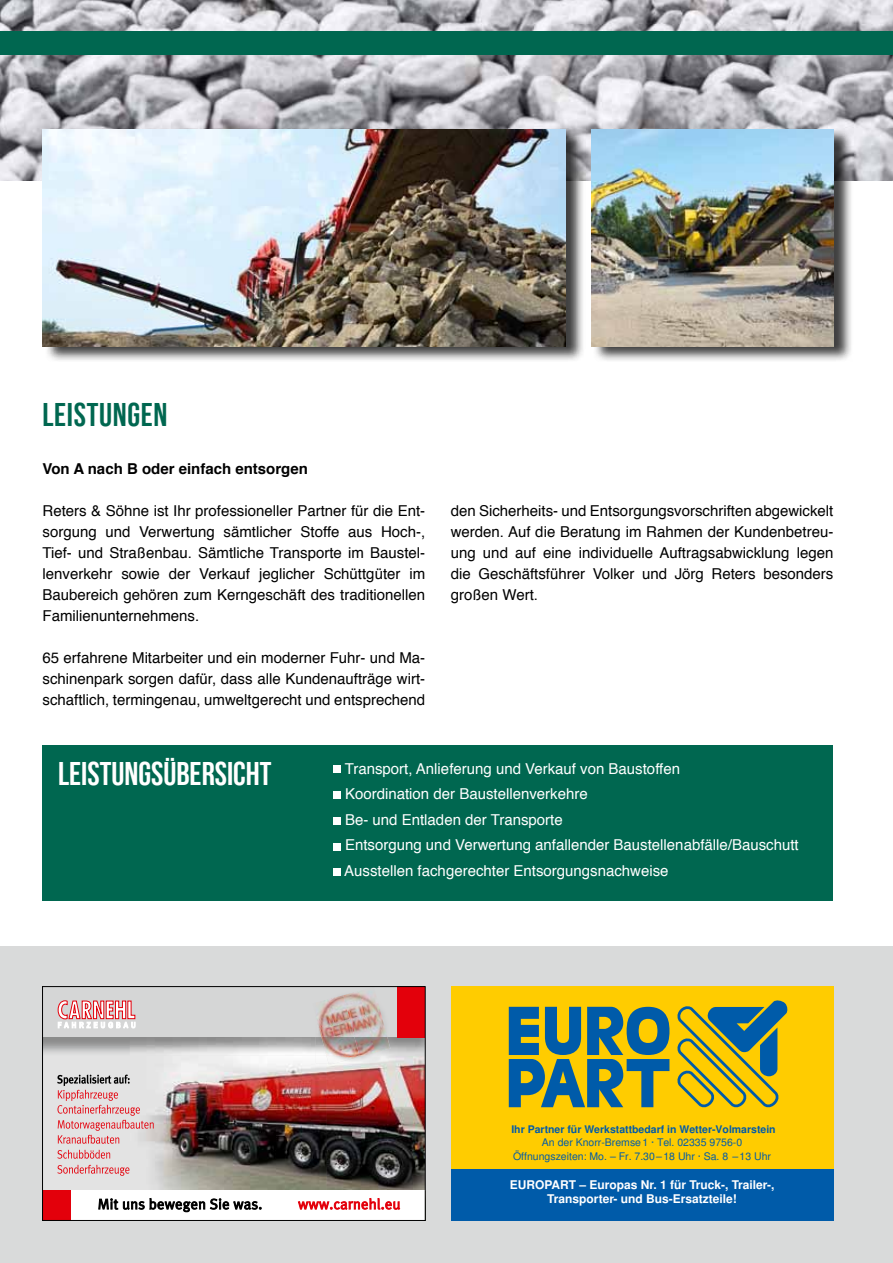
<style>
.page{position:relative;width:893px;height:1263px;background:#fff}
.page>*{position:absolute;margin:0;border:0;box-sizing:border-box;transform-origin:0 0}
.t1{font:32.7px "Bebas Neue";color:#fff}
.t2{font:32.7px "Bebas Neue";letter-spacing:.02em;color:#006750}
.t3{font:15px/21px "Helvetica";color:#000;text-align:justify}
.t4{font:15px "Helvetica";color:#fff}
.t5{font:700 15px "Helvetica";color:#000}
.t6{font:700 12px/14.4px "Nimbus San LOT";color:#fff;text-align:center}
.t7{font:10.5px/13.5px "Nimbus San LOT";color:#005ba9;text-align:center}
.t8{font:700 10.5px "Nimbus San LOT";color:#005ba9}
</style>
<div class="page">
<div style="left:0;top:946px;width:893px;height:317px;background:#d9dada"></div>
<div style="left:43px;top:1032px;width:382px;height:159px;background:#e3e3e3"></div>
<img style="left:154px;top:1056px;width:270px;height:133px">
<div style="left:43px;top:1189px;width:382px;height:31px;background:#fff"></div>
<div style="left:43px;top:1189px;width:28px;height:31px;background:#e3000b"></div>
<svg style="left:298px;top:1198px;width:102px;height:11px"></svg>
<svg style="left:99px;top:1198px;width:162px;height:14px"></svg>
<img style="left:44px;top:1037px;width:380px;height:19px">
<div style="left:43px;top:986px;width:382px;height:51px;background:#d5d6d6"></div>
<div style="left:398px;top:986px;width:27px;height:52px;background:#e3000b"></div>
<svg style="left:57px;top:1000px;width:78px;height:28px"></svg>
<img style="left:316px;top:1037px;width:5px;height:19px">
<img style="left:363px;top:1056px;width:26px;height:7px">
<svg style="left:316px;top:1056px;width:19px;height:9px"></svg>
<img style="left:326px;top:1056px;width:37px;height:7px">
<img style="left:321px;top:1037px;width:33px;height:19px">
<img style="left:354px;top:1037px;width:35px;height:19px">
<img style="left:317px;top:995px;width:26px;height:42px">
<img style="left:343px;top:991px;width:44px;height:46px">
<svg style="left:57px;top:1165px;width:72px;height:11px"></svg>
<svg style="left:57px;top:1150px;width:53px;height:9px"></svg>
<svg style="left:57px;top:1074px;width:97px;height:70px"></svg>
<div style="left:42px;top:986px;width:384px;height:235px;border:1px solid #000"></div>
<div style="left:451px;top:986px;width:382px;height:188px;background:#fc0"></div>
<svg style="left:509px;top:1007px;width:160px;height:100px"></svg>
<svg style="left:677px;top:1000px;width:111px;height:108px"></svg>
<div style="left:451px;top:1169px;width:382px;height:51px;background:#005ba9"></div>
<img style="left:0;top:0;width:893px;height:180px">
<div style="left:0;top:31px;width:893px;height:23px;background:#006750"></div>
<div style="left:593px;top:127px;width:261px;height:235px;background:#000;opacity:.75"></div>
<img style="left:591px;top:130px;width:242px;height:217px">
<div style="left:44px;top:127px;width:542px;height:235px;background:#000;opacity:.75"></div>
<img style="left:43px;top:130px;width:523px;height:217px">
<div style="left:43px;top:745px;width:790px;height:155px;background:#006750"></div>
<div style="left:333px;top:766px;width:7px;height:7px;background:#fff"></div>
<div style="left:333px;top:792px;width:7px;height:7px;background:#fff"></div>
<div style="left:333px;top:817px;width:7px;height:7px;background:#fff"></div>
<div style="left:333px;top:843px;width:7px;height:7px;background:#fff"></div>
<div style="left:333px;top:868px;width:7px;height:7px;background:#fff"></div>
<h1 class="t2" style="left:43px;top:397px;width:126px">LEISTUNGEN</h1>
<p class="t5" style="left:43px;top:457px;width:267px">Von A nach B oder einfach entsorgen</p>
<p class="t3" style="left:43px;top:501px;width:384px">Reters &amp; Söhne ist Ihr professioneller Partner für die Ent&shy;sorgung und Verwertung sämtlicher Stoffe aus Hoch-, Tief- und Straßenbau. Sämtliche Transporte im Baustel&shy;lenverkehr sowie der Verkauf jeglicher Schüttgüter im Baubereich gehören zum Kerngeschäft des traditionellen Familienunternehmens.</p>
<p class="t3" style="left:43px;top:648px;width:384px">65 erfahrene Mitarbeiter und ein moderner Fuhr- und Ma&shy;schinenpark sorgen dafür, dass alle Kundenaufträge wirt&shy;schaftlich, termingenau, umweltgerecht und entsprechend</p>
<p class="t3" style="left:451px;top:501px;width:384px">den Sicherheits- und Entsorgungsvorschriften abgewickelt werden. Auf die Beratung im Rahmen der Kundenbetreu&shy;ung und auf eine individuelle Auftragsabwicklung legen die Geschäftsführer Volker und Jörg Reters besonders großen Wert.</p>
<h1 class="t1" style="left:58px;top:756px;width:215px">LEISTUNGSÜBERSICHT</h1>
<p class="t4" style="left:336px;top:757px;width:346px">- Transport, Anlieferung und Verkauf von Baustoffen</p>
<p class="t4" style="left:336px;top:782px;width:253px">- Koordination der Baustellenverkehre</p>
<p class="t4" style="left:336px;top:808px;width:228px">- Be- und Entladen der Transporte</p>
<p class="t4" style="left:336px;top:833px;width:464px">- Entsorgung und Verwertung anfallender Baustellenabfälle/Bauschutt</p>
<p class="t4" style="left:336px;top:859px;width:334px">- Ausstellen fachgerechter Entsorgungsnachweise</p>
<p class="t8" style="left:511px;top:1123px;width:266px">Ihr Partner für Werkstattbedarf in Wetter-Volmarstein</p>
<p class="t7" style="left:513px;top:1136px;width:259px">An der Knorr-Bremse1 · Tel. 02335 9756-0<br>Öffnungszeiten: Mo. – Fr. 7.30–18 Uhr · Sa. 8 –13 Uhr</p>
<p class="t6" style="left:510px;top:1178px;width:266px">EUROPART – Europas Nr. 1 für Truck-, Trailer-,<br>Transporter- und Bus-Ersatzteile!</p>
</div>
